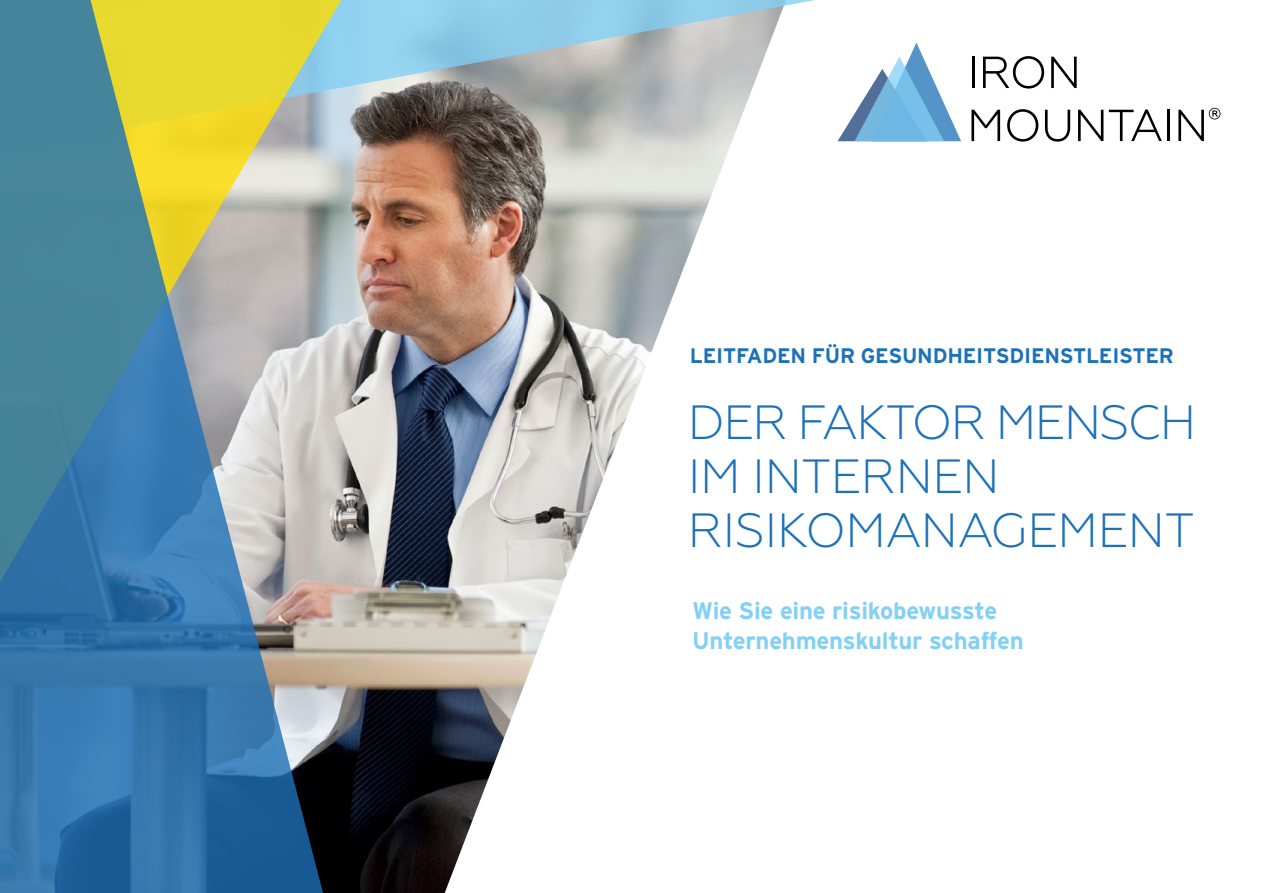
<style>
.page{position:relative;width:1263px;height:893px;background:#fff}
.page>*{position:absolute;margin:0;border:0;box-sizing:border-box;transform-origin:0 0}
.t1{font:300 48px/54px "Geometria";letter-spacing:-.01em;color:#1d71b8}
.t2{font:700 24px/30px "Interstate";letter-spacing:-.01em;color:#83d0f5}
.t3{font:700 21px "Interstate";letter-spacing:-.01em;color:#1d71b8}
</style>
<div class="page">
<svg style="left:884px;top:43px;width:77px;height:98px"></svg>
<hr style="left:972px;top:57px;width:2px;height:31px;background:#000">
<svg style="left:983px;top:56px;width:61px;height:33px"></svg>
<svg style="left:1051px;top:57px;width:26px;height:31px"></svg>
<svg style="left:971px;top:110px;width:29px;height:31px"></svg>
<svg style="left:1007px;top:109px;width:31px;height:33px"></svg>
<svg style="left:1045px;top:110px;width:25px;height:32px"></svg>
<svg style="left:1078px;top:110px;width:25px;height:31px"></svg>
<svg style="left:1109px;top:110px;width:53px;height:31px"></svg>
<hr style="left:1167px;top:110px;width:3px;height:31px;background:#000">
<svg style="left:1178px;top:108px;width:42px;height:33px"></svg>
<img style="left:326px;top:153px;width:402px;height:740px">
<svg style="left:349px;top:0;width:535px;height:153px"></svg>
<svg style="left:326px;top:0;width:23px;height:604px;background:#b9c5c6"></svg>
<svg style="left:0;top:0;width:326px;height:893px;background:#6d9399"></svg>
<p class="t3" style="left:690px;top:344px;width:485px">LEITFADEN FÜR GESUNDHEITSDIENSTLEISTER</p>
<h1 class="t1" style="left:688px;top:395px;width:510px">DER FAKTOR MENSCH<br>IM INTERNEN<br>RISIKOMANAGEMENT</h1>
<p class="t2" style="left:692px;top:595px;width:333px">Wie Sie eine risikobewusste<br>Unternehmenskultur schaffen</p>
</div>
